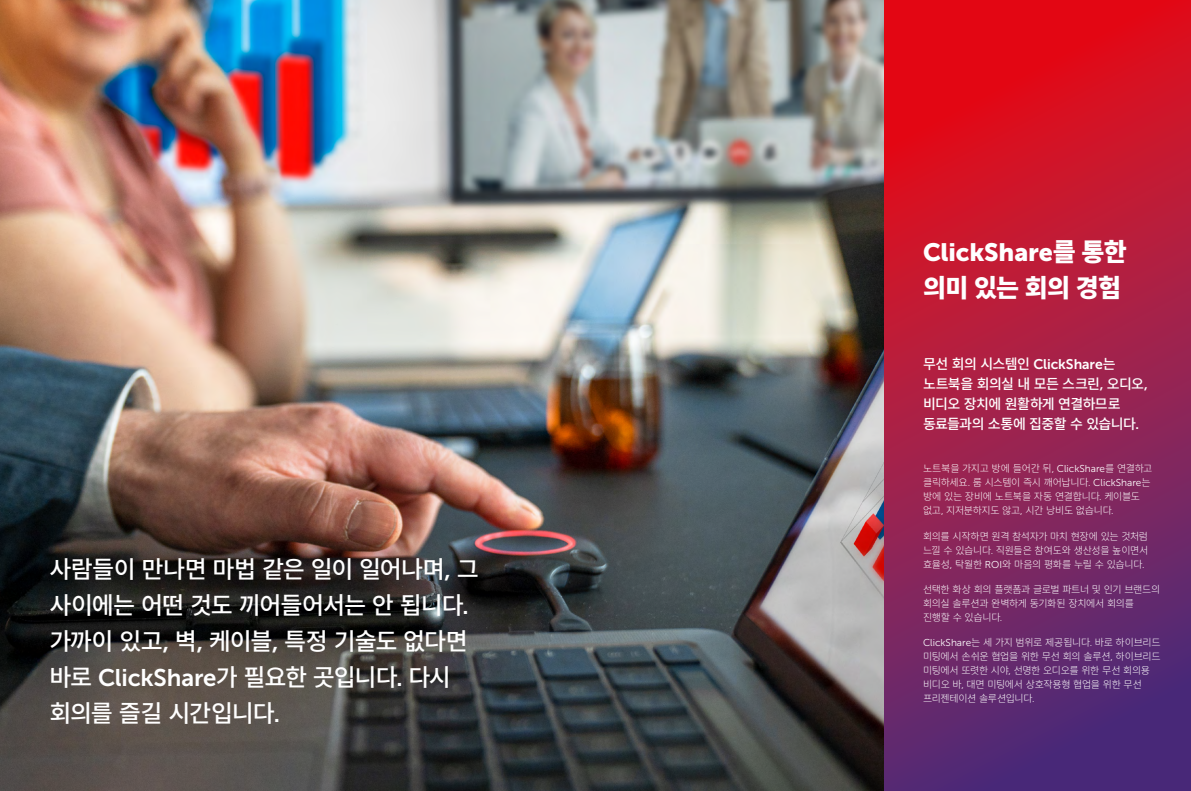
<style>
.page{position:relative;width:1191px;height:791px;background:#fff}
.page>*{position:absolute;margin:0;border:0;box-sizing:border-box;transform-origin:0 0}
.Intro_14_17{font:900 25px/36px "Noto Sans CJ Kkr";letter-spacing:-.03em;color:#fff}
.Intro_14_17-2{font:500 24px/36px "Noto Sans CJ Kkr";letter-spacing:-.05em;color:#fff}
.Text{font:500 14px/20px "Noto Sans CJ Kkr";letter-spacing:-.045em;color:#fff}
.Intro_14_17-3{font:300 10px/14px "Noto Sans CJ Kkr";letter-spacing:-.035em;color:#fff}
.s1{font-family:"Museo Sans 700";font-weight:400}
.s2{font-family:"Museo Sans 900";font-weight:400}
.s3{font-family:"Museo Sans 300";font-weight:400}
</style>
<div class="page">
<img style="left:0;top:0;width:884px;height:791px">
<svg style="left:884px;top:0;width:307px;height:791px;background:#9e1e48"></svg>
<p class="Intro_14_17-2" style="left:49px;top:551px;width:431px">사람들이 만나면 마법 같은 일이 일어나며<span class="s1">,</span> 그 사이에는 어떤 것도 끼어들어서는 안 됩니다<span class="s1">. </span>가까이 있고<span class="s1">,</span> 벽<span class="s1">,</span> 케이블<span class="s1">,</span> 특정 기술도 없다면 바로 <span class="s1">ClickShare</span>가 필요한 곳입니다<span class="s1">.</span> 다시 회의를 즐길 시간입니다<span class="s1">.</span></p>
<p class="Intro_14_17" style="left:923px;top:234px;width:205px"><span class="s2">ClickShare</span>를 통한 의미 있는 회의 경험</p>
<p class="Text" style="left:923px;top:354px;width:226px">무선 회의 시스템인 <span class="s1">ClickShare</span>는 노트북을 회의실 내 모든 스크린<span class="s1">,</span> 오디오<span class="s1">, </span>비디오 장치에 원활하게 연결하므로 동료들과의 소통에 집중할 수 있습니다<span class="s1">.</span></p>
<p class="Intro_14_17-3" style="left:923px;top:462px;width:231px">노트북을 가지고 방에 들어간 뒤<span class="s3">, ClickShare</span>를 연결하고 클릭하세요<span class="s3">.</span> 룸 시스템이 즉시 깨어납니다<span class="s3">. ClickShare</span>는 방에 있는 장비에 노트북을 자동 연결합니다<span class="s3">.</span> 케이블도 없고<span class="s3">,</span> 지저분하지도 않고<span class="s3">,</span> 시간 낭비도 없습니다<span class="s3">.</span></p>
<p class="Intro_14_17-3" style="left:923px;top:529px;width:227px;text-align:justify">회의를 시작하면 원격 참석자가 마치 현장에 있는 것처럼 느낄 수 있습니다<span class="s3">.</span> 직원들은 참여도와 생산성을 높이면서 효율성<span class="s3">,</span> 탁월한 <span class="s3">ROI</span>와 마음의 평화를 누릴 수 있습니다<span class="s3">.</span></p>
<p class="Intro_14_17-3" style="left:923px;top:583px;width:239px">선택한 화상 회의 플랫폼과 글로벌 파트너 및 인기 브랜드의 회의실 솔루션과 완벽하게 동기화된 장치에서 회의를 진행할 수 있습니다<span class="s3">.</span></p>
<p class="Intro_14_17-3" style="left:923px;top:636px;width:239px"><span class="s3">ClickShare</span>는 세 가지 범위로 제공됩니다<span class="s3">.</span> 바로 하이브리드 미팅에서 손쉬운 협업을 위한 무선 회의 솔루션<span class="s3">,</span> 하이브리드 미팅에서 또렷한 시야<span class="s3">,</span> 선명한 오디오를 위한 무선 회의용 비디오 바<span class="s3">,</span> 대면 미팅에서 상호작용형 협업을 위한 무선 프리젠테이션 솔루션입니다<span class="s3">.</span></p>
</div>
